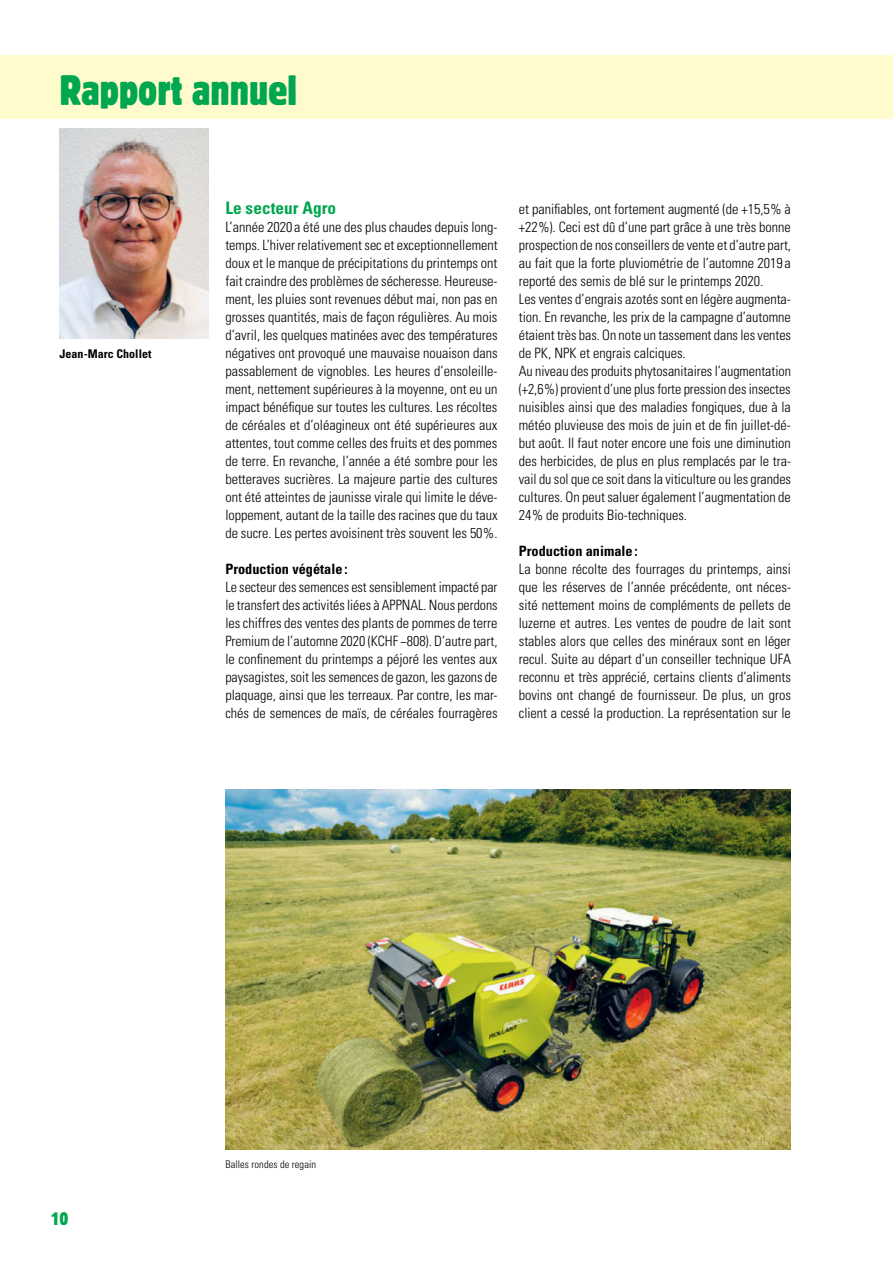
<style>
.page{position:relative;width:893px;height:1263px;background:#fff}
.page>*{position:absolute;margin:0;border:0;box-sizing:border-box;transform-origin:0 0}
.t1{font:condensed 42px "Block Pro";color:#00a650}
.t2{font:condensed 18px "Block Pro";color:#00a650}
.t3{font:700 condensed 17.25px "Univers LT Std";letter-spacing:.005em;color:#00a650}
.t4{font:300 condensed 14.25px/18px "Univers LT Std";color:#000;text-align:justify}
.t5{font:700 condensed 14.25px "Univers LT Std";letter-spacing:.005em;color:#000}
.t6{font:700 condensed 12px "Univers LT Std";letter-spacing:.005em;color:#000}
.t7{font:300 condensed 10.5px "Univers LT Std";letter-spacing:.005em;color:#000}
</style>
<div class="page">
<img style="left:225px;top:790px;width:566px;height:360px">
<div style="left:0;top:55px;width:893px;height:64px;background:#fffbcc"></div>
<img style="left:60px;top:129px;width:148px;height:209px">
<h1 class="t1" style="left:60px;top:63px;width:239px">Rapport annuel</h1>
<p class="t6" style="left:60px;top:346px;width:93px">Jean-Marc Chollet</p>
<p class="t3" style="left:225px;top:197px;width:112px">Le secteur Agro</p>
<p class="t4" style="left:225px;top:218px;width:274px">L’année 2020 a été une des plus chaudes depuis long&shy;temps. L’hiver relativement sec et exceptionnellement doux et le manque de précipitations du printemps ont fait craindre des problèmes de sécheresse. Heureuse&shy;ment, les pluies sont revenues début mai, non pas en grosses quantités, mais de façon régulières. Au mois d’avril, les quelques matinées avec des températures négatives ont provoqué une mauvaise nouaison dans passablement de vignobles. Les heures d’ensoleille&shy;ment, nettement supérieures à la moyenne, ont eu un impact bénéfique sur toutes les cultures. Les récoltes de céréales et d’oléagineux ont été supérieures aux attentes, tout comme celles des fruits et des pommes de terre. En revanche, l’année a été sombre pour les betteraves sucrières. La majeure partie des cultures ont été atteintes de jaunisse virale qui limite le déve&shy;loppement, autant de la taille des racines que du taux de sucre. Les pertes avoisinent très souvent les 50%.</p>
<p class="t5" style="left:225px;top:560px;width:124px">Production végétale :</p>
<p class="t4" style="left:225px;top:578px;width:274px">Le secteur des semences est sensiblement impacté par le transfert des activités liées à APPNAL. Nous perdons les chiffres des ventes des plants de pommes de terre Premium de l’automne 2020 (KCHF −808). D’autre part, le confinement du printemps a péjoré les ventes aux paysagistes, soit les semences de gazon, les gazons de plaquage, ainsi que les terreaux. Par contre, les mar&shy;chés de semences de maïs, de céréales fourragères</p>
<p class="t4" style="left:519px;top:200px;width:274px;text-align:left">et panifiables, ont fortement augmenté (de +15,5% à +22%). Ceci est dû d’une part grâce à une très bonne prospection de nos conseillers de vente et d’autre part, au fait que la forte pluviométrie de l’automne 2019 a reporté des semis de blé sur le printemps 2020.<br>Les ventes d’engrais azotés sont en légère augmenta&shy;tion. En revanche, les prix de la campagne d’automne étaient très bas. On note un tassement dans les ventes de PK, NPK et engrais calciques.<br>Au niveau des produits phytosanitaires l’augmentation (+2,6%) provient d’une plus forte pression des insectes nuisibles ainsi que des maladies fongiques, due à la météo pluvieuse des mois de juin et de fin juillet-dé&shy;but août. Il faut noter encore une fois une diminution des herbicides, de plus en plus remplacés par le tra&shy;vail du sol que ce soit dans la viticulture ou les grandes cultures. On peut saluer également l’augmentation de 24% de produits Bio-techniques.</p>
<p class="t5" style="left:519px;top:542px;width:120px">Production animale :</p>
<p class="t4" style="left:519px;top:560px;width:274px">La bonne récolte des fourrages du printemps, ainsi que les réserves de l’année précédente, ont néces&shy;sité nettement moins de compléments de pellets de luzerne et autres. Les ventes de poudre de lait sont stables alors que celles des minéraux sont en léger recul. Suite au départ d’un conseiller technique UFA reconnu et très apprécié, certains clients d’aliments bovins ont changé de fournisseur. De plus, un gros client a cessé la production. La représentation sur le</p>
<p class="t2" style="left:51px;top:1207px;width:19px">10</p>
<p class="t7" style="left:225px;top:1158px;width:92px">Balles rondes de regain</p>
</div>
